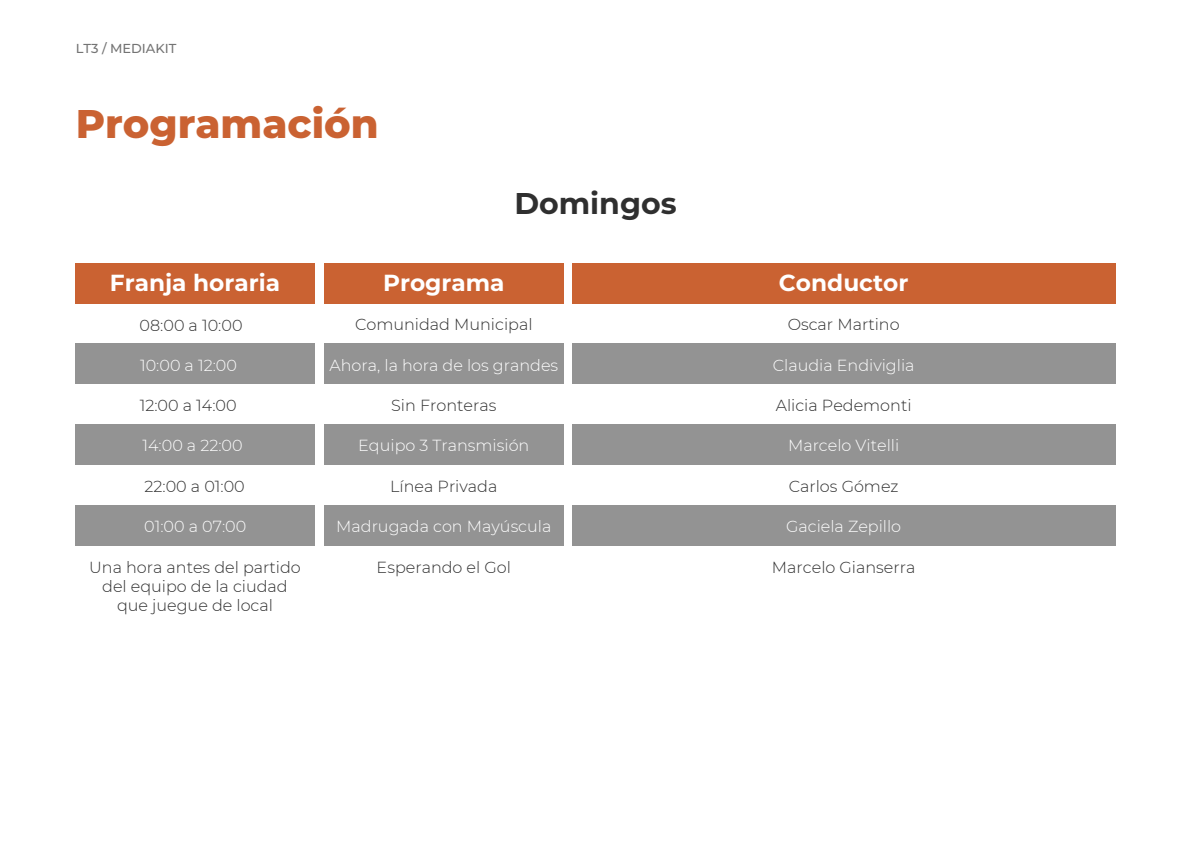
<style>
.page{position:relative;width:1191px;height:842px;background:#fff}
.page>*{position:absolute;margin:0;border:0;box-sizing:border-box;transform-origin:0 0}
.t1{font:800 40px "Montserrat";color:#ca6232}
.t2{font:700 30px "Montserrat";color:#2f2f2f}
.t3{font:700 23.2px "Montserrat";color:#fff}
.t4{font:300 16px/19.2px "Montserrat";color:#2f2f2f;text-align:center}
.t5{font:300 16px "Montserrat";color:#fff}
.t6{font:500 13px "Montserrat";color:#747474}
</style>
<div class="page">
<div style="left:75px;top:263px;width:240px;height:40px;background:#ca6232"></div>
<div style="left:75px;top:344px;width:240px;height:40px;background:#939393"></div>
<div style="left:75px;top:424px;width:240px;height:41px;background:#939393"></div>
<div style="left:75px;top:505px;width:240px;height:40px;background:#939393"></div>
<div style="left:572px;top:263px;width:543px;height:40px;background:#ca6232"></div>
<div style="left:324px;top:263px;width:239px;height:40px;background:#ca6232"></div>
<div style="left:324px;top:344px;width:239px;height:40px;background:#939393"></div>
<div style="left:572px;top:344px;width:543px;height:40px;background:#939393"></div>
<div style="left:572px;top:424px;width:543px;height:41px;background:#939393"></div>
<div style="left:324px;top:424px;width:239px;height:41px;background:#939393"></div>
<div style="left:324px;top:505px;width:239px;height:40px;background:#939393"></div>
<div style="left:572px;top:505px;width:543px;height:40px;background:#939393"></div>
<p class="t6" style="left:76px;top:39px;width:102px">LT3 / MEDIAKIT</p>
<h1 class="t1" style="left:76px;top:94px;width:304px">Programación</h1>
<h2 class="t2" style="left:514px;top:182px;width:164px">Domingos</h2>
<h3 class="t3" style="left:110px;top:266px;width:172px">Franja horaria</h3>
<h3 class="t3" style="left:383px;top:266px;width:123px">Programa</h3>
<h3 class="t3" style="left:779px;top:266px;width:131px">Conductor</h3>
<p class="t4" style="left:140px;top:315px;width:104px">08:00 a 10:00</p>
<p class="t5" style="left:140px;top:354px;width:98px">10:00 a 12:00</p>
<p class="t4" style="left:140px;top:395px;width:98px">12:00 a 14:00</p>
<p class="t5" style="left:142px;top:435px;width:102px">14:00 a 22:00</p>
<p class="t4" style="left:144px;top:476px;width:102px">22:00 a 01:00</p>
<p class="t5" style="left:144px;top:516px;width:104px">01:00 a 07:00</p>
<p class="t4" style="left:355px;top:315px;width:179px">Comunidad Municipal</p>
<p class="t5" style="left:329px;top:354px;width:230px">Ahora, la hora de los grandes</p>
<p class="t4" style="left:391px;top:395px;width:107px">Sin Fronteras</p>
<p class="t5" style="left:358px;top:435px;width:173px">Equipo 3 Transmisión</p>
<p class="t4" style="left:390px;top:476px;width:109px">Línea Privada</p>
<p class="t5" style="left:336px;top:516px;width:217px">Madrugada con Mayúscula</p>
<p class="t4" style="left:787px;top:315px;width:113px">Oscar Martino</p>
<p class="t5" style="left:772px;top:354px;width:143px">Claudia Endiviglia</p>
<p class="t4" style="left:775px;top:395px;width:137px">Alicia Pedemonti</p>
<p class="t5" style="left:788px;top:435px;width:113px">Marcelo Vitelli</p>
<p class="t4" style="left:788px;top:476px;width:111px">Carlos Gómez</p>
<p class="t5" style="left:786px;top:516px;width:117px">Gaciela Zepillo</p>
<p class="t4" style="left:89px;top:557px;width:213px">Una hora antes del partido</p>
<p class="t4" style="left:377px;top:557px;width:136px">Esperando el Gol</p>
<p class="t4" style="left:772px;top:557px;width:145px">Marcelo Gianserra</p>
<p class="t4" style="left:102px;top:576px;width:187px">del equipo de la ciudad que juegue de local</p>
</div>
